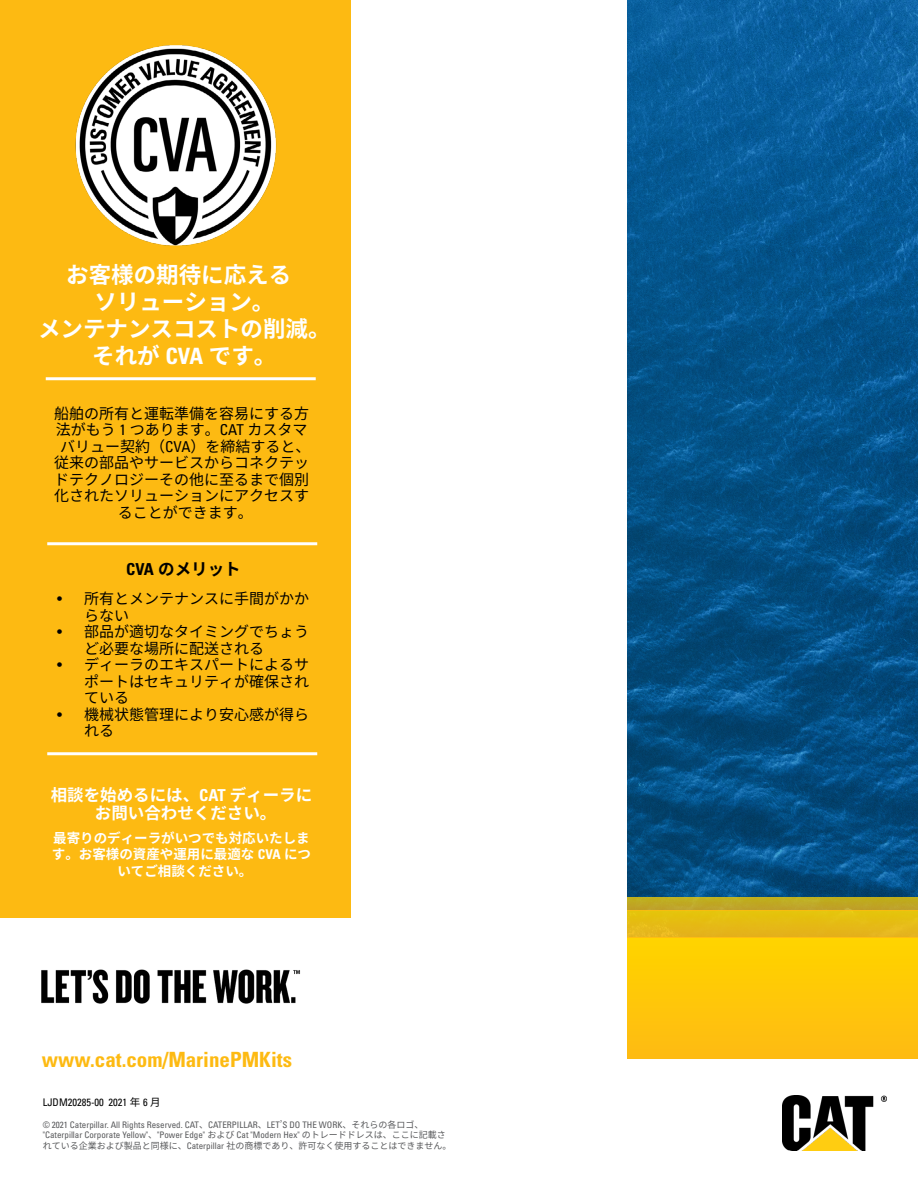
<style>
.page{position:relative;width:918px;height:1188px;background:#fff}
.page>*{position:absolute;margin:0;border:0;box-sizing:border-box;transform-origin:0 0}
.t1{font:700 22.5px/27px "Noto Sans CJ Kjp";color:#fff;text-align:center}
.t2{font:700 condensed 21px "Univers LT Std";color:#fdba12}
.t3{font:700 16.5px/18px "Noto Sans CJ Kjp";color:#fff;text-align:center}
.t4{font:700 16.5px "Noto Sans CJ Kjp";color:#000}
.t5{font:15px/16.5px "Noto Sans CJ Kjp";color:#000}
.t6{font:700 13.5px/16.5px "Noto Sans CJ Kjp";color:#fff;text-align:center}
.t7{font:condensed 10.5px "Univers LT Std";color:#000}
.t8{font:condensed 9px/10.5px "Univers LT Std";color:#58595b}
.t9{font:9px "Noto Sans CJ Kjp";color:#58595b}
.s1{font-family:"Univers LT Std";font-stretch:condensed}
.s2{font-family:"Noto Sans CJ Kjp";font-stretch:normal}
</style>
<div class="page">
<img style="left:628px;top:0;width:290px;height:897px">
<div style="left:0;top:0;width:351px;height:918px;background:#fdba12"></div>
<hr style="left:46px;top:377px;width:270px;height:3px;background:#fff">
<hr style="left:47px;top:542px;width:270px;height:3px;background:#fff">
<img style="left:75px;top:45px;width:202px;height:201px">
<img style="left:41px;top:969px;width:259px;height:35px">
<hr style="left:47px;top:752px;width:270px;height:3px;background:#fff">
<img style="left:782px;top:1096px;width:104px;height:54px">
<div style="left:627px;top:938px;width:291px;height:121px;background:#ffc809"></div>
<div style="left:627px;top:910px;width:291px;height:28px;background:#e5bb15"></div>
<div style="left:627px;top:897px;width:291px;height:13px;background:#bfa824"></div>
<h1 class="t1" style="left:38px;top:262px;width:294px">お客様の期待に応える<br>ソリューション。<br>メンテナンスコストの削減。それが <span class="s1">CVA</span> です。</h1>
<p class="t5" style="left:54px;top:405px;width:258px;text-align:center">船舶の所有と運転準備を容易にする方法がもう <span class="s1">1</span> つあります。<span class="s1">CAT</span> カスタマバリュー契約（<span class="s1">CVA</span>）を締結すると、従来の部品やサービスからコネクテッドテクノロジーその他に至るまで個別化されたソリューションにアクセスすることができます。</p>
<p class="t4" style="left:126px;top:560px;width:116px"><span class="s1">CVA</span> のメリット</p>
<p class="t5" style="left:84px;top:591px;width:227px;text-indent:-27px"><span class="s1">•</span> 所有とメンテナンスに手間がかからない</p>
<p class="t5" style="left:84px;top:624px;width:227px;text-indent:-27px"><span class="s1">•</span> 部品が適切なタイミングでちょうど必要な場所に配送される</p>
<p class="t5" style="left:84px;top:657px;width:227px;text-align:justify;text-indent:-27px"><span class="s1">•</span> ディーラのエキスパートによるサポートはセキュリティが確保されている</p>
<p class="t5" style="left:84px;top:706px;width:227px;text-indent:-27px"><span class="s1">•</span> 機械状態管理により安心感が得られる</p>
<p class="t3" style="left:51px;top:786px;width:263px">相談を始めるには、<span class="s1">CAT</span> ディーラにお問い合わせください。</p>
<p class="t6" style="left:52px;top:830px;width:261px">最寄りのディーラがいつでも対応いたします。お客様の資産や運用に最適な <span class="s1">CVA</span> についてご相談ください。</p>
<h2 class="t2" style="left:42px;top:1047px;width:252px">www.cat.com/MarinePMKits</h2>
<p class="t7" style="left:43px;top:1096px;width:120px">LJDM20285-00 2021 <span class="s2">年</span> 6 <span class="s2">月</span></p>
<p class="t8" style="left:43px;top:1119px;width:405px">© 2021 Caterpillar. All Rights Reserved. CAT<span class="s2">、</span>CATERPILLAR<span class="s2">、</span>LET<span class="s2">’</span>S DO THE WORK<span class="s2">、それらの各ロゴ、</span>"Caterpillar Corporate Yellow"<span class="s2">、</span>"Power Edge" <span class="s2">および</span> Cat "Modern Hex" <span class="s2">のトレードドレスは、ここに記載さ</span></p>
<p class="t9" style="left:43px;top:1141px;width:410px">れている企業および製品と同様に、<span class="s1">Caterpillar</span> 社の商標であり、許可なく使用することはできません。</p>
</div>
